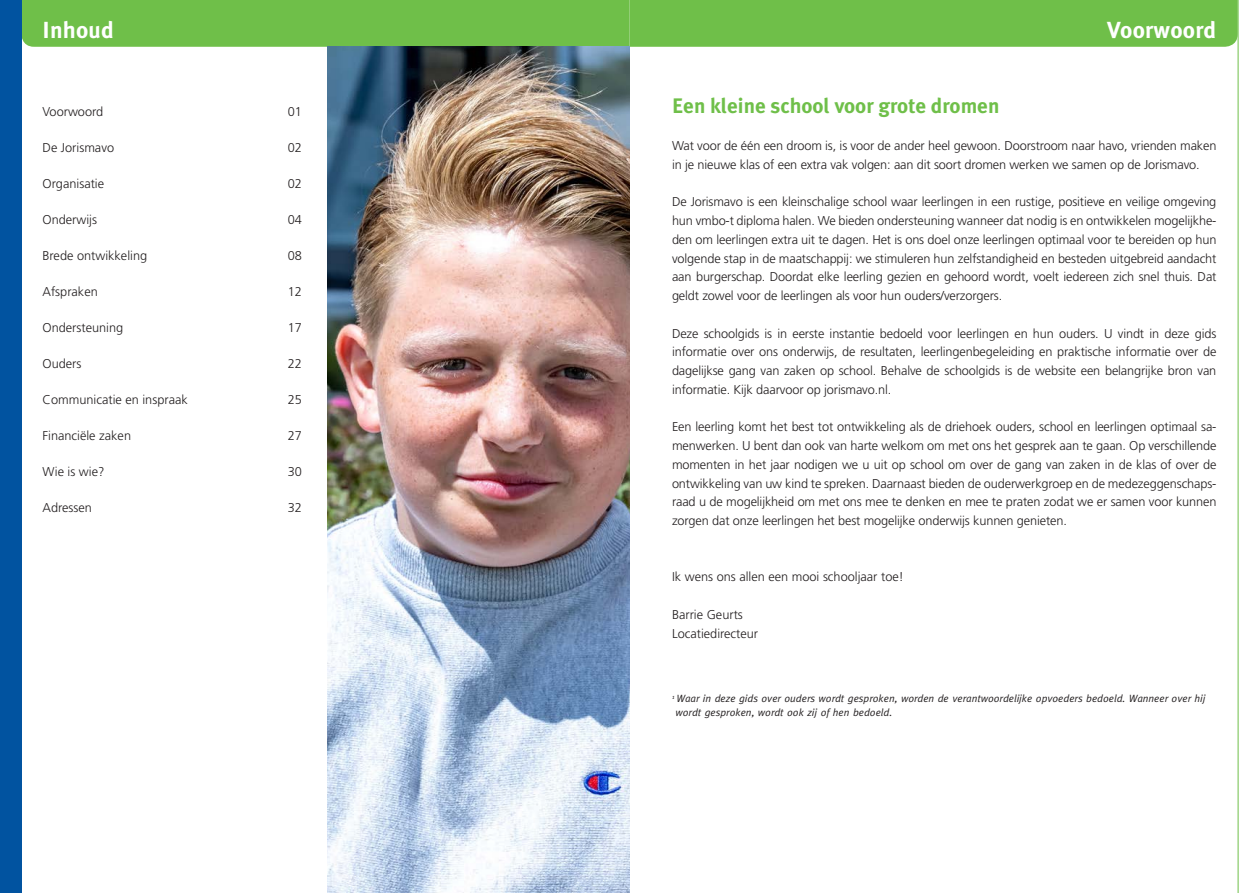
<style>
.page{position:relative;width:1259px;height:893px;background:#fff}
.page>*{position:absolute;margin:0;border:0;box-sizing:border-box;transform-origin:0 0}
.t1{font:700 23.25px "Meta Plus";letter-spacing:.01em;color:#fff}
.t2{font:700 21px "Meta Plus";color:#6fbf49}
.t3{font:300 12.75px/18.8px "Frutiger";letter-spacing:-.01em;color:#231f20;text-align:justify}
.t4{font:italic 10.5px/13.5px "Meta";color:#231f20}
</style>
<div class="page">
<div style="left:21px;top:0;width:1216px;height:47px;background:#6fbf49"></div>
<div style="left:0;top:0;width:21px;height:893px;background:#0153a0"></div>
<img style="left:327px;top:47px;width:302px;height:846px">
<hr style="left:1237px;top:0;width:1px;height:893px;background:#6fbf49">
<h1 class="t1" style="left:43px;top:16px;width:73px">Inhoud</h1>
<h1 class="t1" style="left:1107px;top:16px;width:111px">Voorwoord</h1>
<p class="t3" style="left:43px;top:102px;width:62px">Voorwoord</p>
<p class="t3" style="left:288px;top:102px;width:16px">01</p>
<p class="t3" style="left:43px;top:138px;width:73px">De Jorismavo</p>
<p class="t3" style="left:288px;top:138px;width:16px">02</p>
<p class="t3" style="left:43px;top:174px;width:63px">Organisatie</p>
<p class="t3" style="left:288px;top:174px;width:16px">02</p>
<p class="t3" style="left:43px;top:210px;width:56px">Onderwijs</p>
<p class="t3" style="left:288px;top:210px;width:16px">04</p>
<p class="t3" style="left:43px;top:246px;width:106px">Brede ontwikkeling</p>
<p class="t3" style="left:288px;top:246px;width:16px">08</p>
<p class="t3" style="left:43px;top:282px;width:57px">Afspraken</p>
<p class="t3" style="left:288px;top:282px;width:16px">12</p>
<p class="t3" style="left:43px;top:318px;width:82px">Ondersteuning</p>
<p class="t3" style="left:288px;top:318px;width:16px">17</p>
<p class="t3" style="left:43px;top:354px;width:40px">Ouders</p>
<p class="t3" style="left:288px;top:354px;width:16px">22</p>
<p class="t3" style="left:43px;top:390px;width:147px">Communicatie en inspraak</p>
<p class="t3" style="left:288px;top:390px;width:16px">25</p>
<p class="t3" style="left:43px;top:426px;width:90px">Financiële zaken</p>
<p class="t3" style="left:288px;top:426px;width:16px">27</p>
<p class="t3" style="left:43px;top:462px;width:63px">Wie is wie?</p>
<p class="t3" style="left:288px;top:462px;width:16px">30</p>
<p class="t3" style="left:43px;top:498px;width:51px">Adressen</p>
<p class="t3" style="left:288px;top:498px;width:16px">32</p>
<h2 class="t2" style="left:672px;top:93px;width:329px">Een kleine school voor grote dromen</h2>
<p class="t3" style="left:672px;top:136px;width:546px">Wat voor de één een droom is, is voor de ander heel gewoon. Doorstroom naar havo, vrienden maken in je nieuwe klas of een extra vak volgen: aan dit soort dromen werken we samen op de Jorismavo.</p>
<p class="t3" style="left:672px;top:193px;width:546px">De Jorismavo is een kleinschalige school waar leerlingen in een rustige, positieve en veilige omgeving hun vmbo-t diploma halen. We bieden ondersteuning wanneer dat nodig is en ontwikkelen mogelijkhe&shy;den om leerlingen extra uit te dagen. Het is ons doel onze leerlingen optimaal voor te bereiden op hun volgende stap in de maatschappij: we stimuleren hun zelfstandigheid en besteden uitgebreid aandacht aan burgerschap. Doordat elke leerling gezien en gehoord wordt, voelt iedereen zich snel thuis. Dat geldt zowel voor de leerlingen als voor hun ouders/verzorgers.</p>
<p class="t3" style="left:672px;top:324px;width:546px">Deze schoolgids is in eerste instantie bedoeld voor leerlingen en hun ouders. U vindt in deze gids informatie over ons onderwijs, de resultaten, leerlingenbegeleiding en praktische informatie over de dagelijkse gang van zaken op school. Behalve de schoolgids is de website een belangrijke bron van informatie. Kijk daarvoor op jorismavo.nl.</p>
<p class="t3" style="left:672px;top:418px;width:546px">Een leerling komt het best tot ontwikkeling als de driehoek ouders, school en leerlingen optimaal sa&shy;menwerken. U bent dan ook van harte welkom om met ons het gesprek aan te gaan. Op verschillende momenten in het jaar nodigen we u uit op school om over de gang van zaken in de klas of over de ontwikkeling van uw kind te spreken. Daarnaast bieden de ouderwerkgroep en de medezeggenschaps&shy;raad u de mogelijkheid om met ons mee te denken en mee te praten zodat we er samen voor kunnen zorgen dat onze leerlingen het best mogelijke onderwijs kunnen genieten.</p>
<p class="t3" style="left:672px;top:568px;width:233px">Ik wens ons allen een mooi schooljaar toe!</p>
<p class="t3" style="left:672px;top:605px;width:88px">Barrie Geurts<br>Locatiedirecteur</p>
<p class="t4" style="left:675px;top:692px;width:531px;text-indent:-3px"><sup>1</sup> Waar in deze gids over ouders wordt gesproken, worden de verantwoordelijke opvoeders bedoeld. Wanneer over hij wordt gesproken, wordt ook zij of hen bedoeld.</p>
</div>
